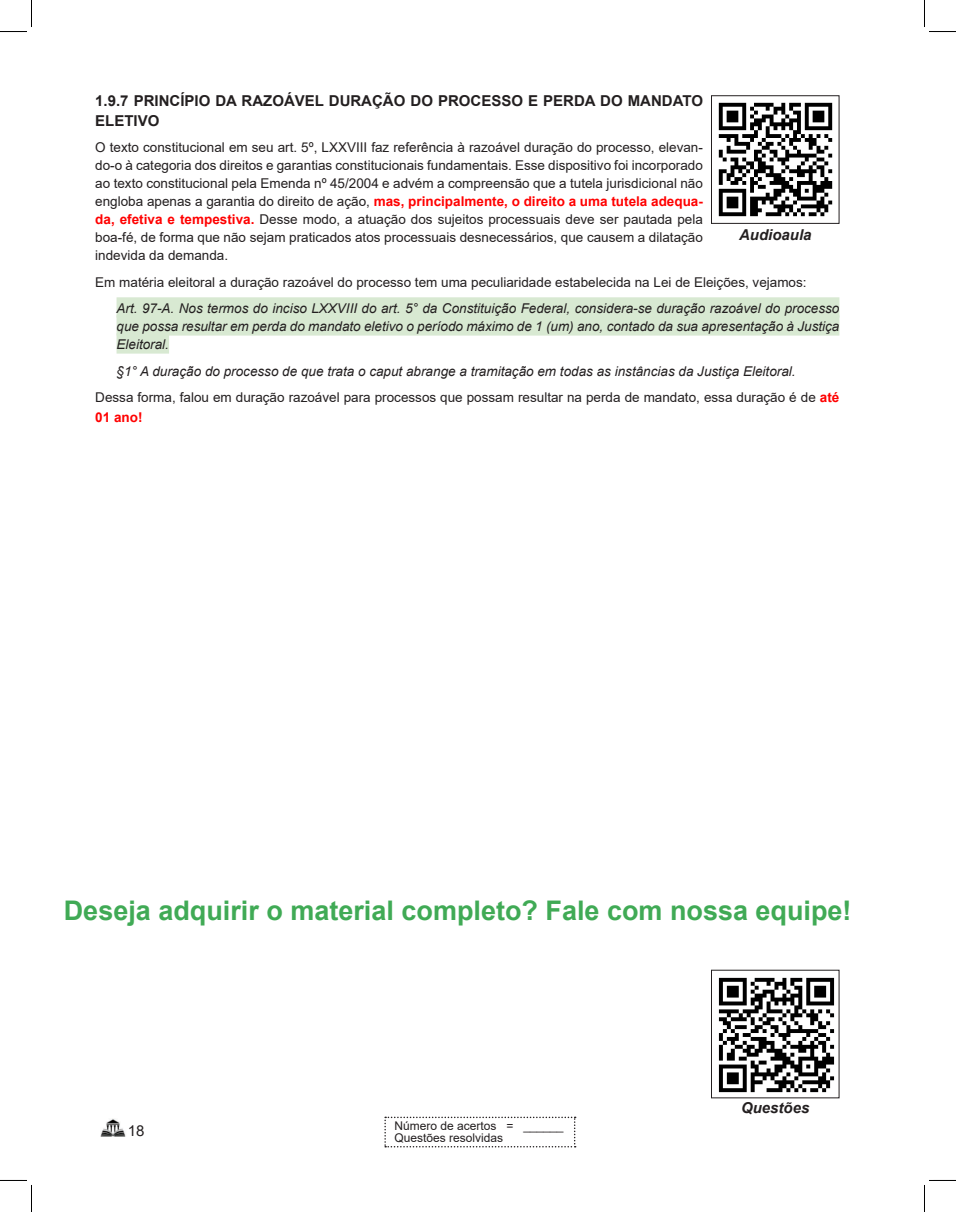
<style>
.page{position:relative;width:956px;height:1212px;background:#fff}
.page>*{position:absolute;margin:0;border:0;box-sizing:border-box;transform-origin:0 0}
.t1{font:700 27px "Arial";color:#40aa55}
.Texto{font:700 15px/19.5px "Arial";color:#231f20}
.t2{font:italic 700 15px "Arial";color:#231f20}
.t3{font:15px "Arial";color:#231f20}
.Texto-2{font:13.5px/18px "Arial";color:#231f20;text-align:justify}
.aRTIGO{font:italic 13.5px/18px "Arial";color:#231f20;text-align:justify}
.t4{font:12px/12px "Arial";color:#231f20}
.s1{font-weight:700;color:#f00}
</style>
<div class="page">
<img style="left:100px;top:1118px;width:26px;height:19px">
<svg style="left:384px;top:1116px;width:192px;height:31px"></svg>
<img style="left:718px;top:977px;width:117px;height:116px">
<img style="left:718px;top:102px;width:115px;height:115px">
<div style="left:711px;top:95px;width:128px;height:129px;border:1px solid #231f20"></div>
<div style="left:117px;top:297px;width:722px;height:20px;background:#d8e9d2"></div>
<div style="left:117px;top:315px;width:722px;height:20px;background:#d8e9d2"></div>
<div style="left:117px;top:333px;width:52px;height:20px;background:#d8e9d2"></div>
<svg style="left:0;top:0;width:32px;height:32px"></svg>
<svg style="left:0;top:1179px;width:32px;height:32px"></svg>
<svg style="left:924px;top:0;width:32px;height:32px"></svg>
<svg style="left:924px;top:1179px;width:32px;height:32px"></svg>
<p class="Texto" style="left:95px;top:91px;width:609px">1.9.7 PRINCÍPIO DA RAZOÁVEL DURAÇÃO DO PROCESSO E PERDA DO MANDATO<br>ELETIVO</p>
<p class="Texto-2" style="left:95px;top:138px;width:609px">O texto constitucional em seu art. 5º, LXXVIII faz referência à razoável duração do processo, elevan&shy;do-o à categoria dos direitos e garantias constitucionais fundamentais. Esse dispositivo foi incorporado ao texto constitucional pela Emenda nº 45/2004 e advém a compreensão que a tutela jurisdicional não engloba apenas a garantia do direito de ação, <span class="s1">mas, principalmente, o direito a uma tutela adequa&shy;da, efetiva e tempestiva.</span> Desse modo, a atuação dos sujeitos processuais deve ser pautada pela boa-fé, de forma que não sejam praticados atos processuais desnecessários, que causem a dilatação indevida da demanda.</p>
<p class="Texto-2" style="left:95px;top:273px;width:713px">Em matéria eleitoral a duração razoável do processo tem uma peculiaridade estabelecida na Lei de Eleições, vejamos:</p>
<p class="aRTIGO" style="left:117px;top:300px;width:724px">Art. 97-A. Nos termos do inciso LXXVIII do art. 5° da Constituição Federal, considera-se duração razoável do processo que possa resultar em perda do mandato eletivo o período máximo de 1 (um) ano, contado da sua apresentação à Justiça Eleitoral.</p>
<p class="aRTIGO" style="left:117px;top:362px;width:680px">§1° A duração do processo de que trata o caput abrange a tramitação em todas as instâncias da Justiça Eleitoral.</p>
<p class="Texto-2" style="left:95px;top:388px;width:746px;line-height:19.5px">Dessa forma, falou em duração razoável para processos que possam resultar na perda de mandato, essa duração é de <span class="s1">até<br>01 ano!</span></p>
<p class="t2" style="left:739px;top:225px;width:74px">Audioaula</p>
<h1 class="t1" style="left:64px;top:891px;width:789px">Deseja adquirir o material completo? Fale com nossa equipe!</h1>
<p class="t3" style="left:128px;top:1120px;width:18px">18</p>
<p class="t4" style="left:394px;top:1119px;width:171px">Número de acertos = ______<br>Questões resolvidas</p>
<p class="t2" style="left:741px;top:1096px;width:70px">Questões</p>
</div>
